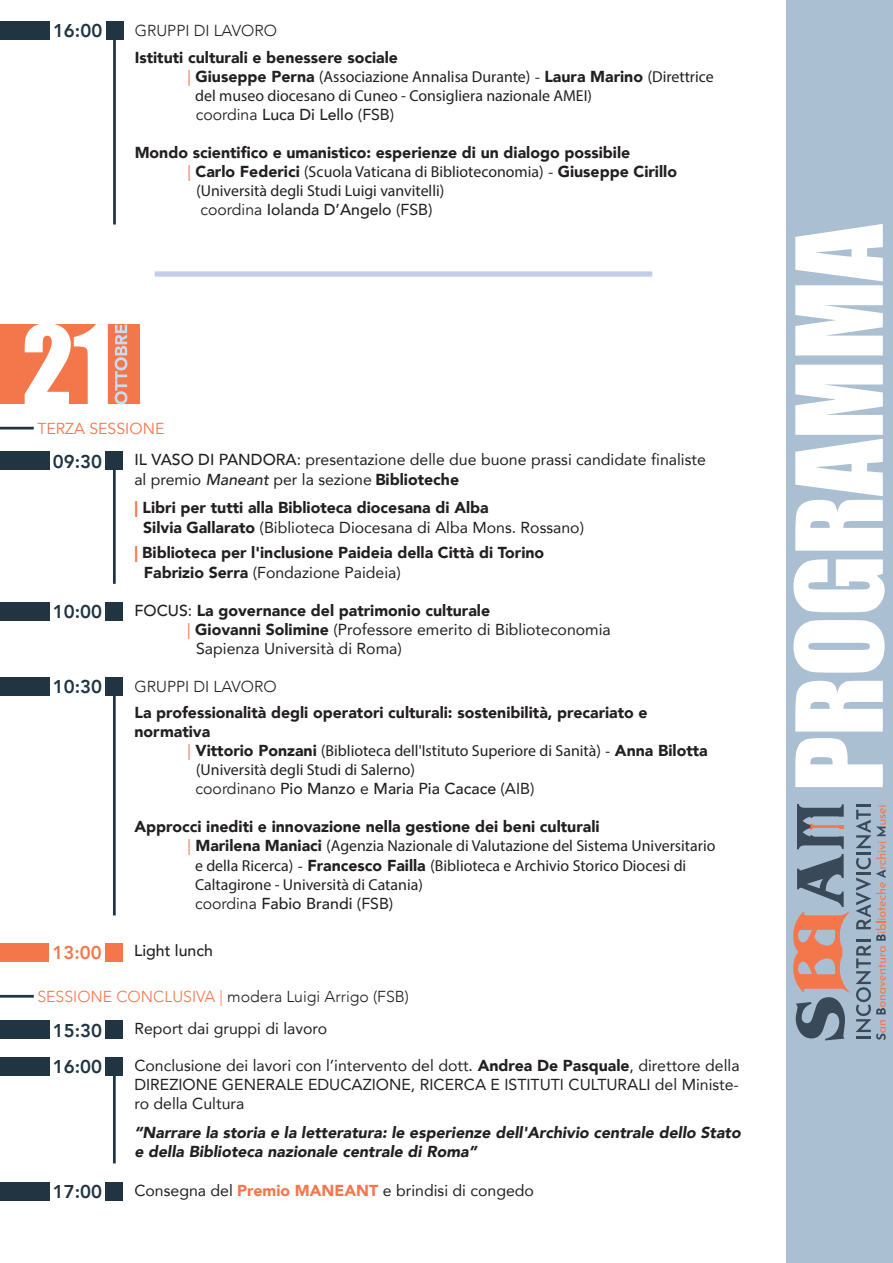
<style>
.page{position:relative;width:893px;height:1263px;background:#fff}
.page>*{position:absolute;margin:0;border:0;box-sizing:border-box;transform-origin:0 0}
.t1{font:110.55px "Impact";color:#fff}
.t2{font:800 18.45px "Avenir";color:#203442}
.t3{font:800 18.45px "Avenir";color:#f4774b}
.t4{font:15.9px/19px "Myriad Pro";color:#231f20}
.t5{font:900 15.9px/19.8px "Avenir";color:#231f20}
.t6{font:15.9px/19px "Avenir";color:#231f20}
.t7{font:500 15.9px "Avenir";color:#231f20}
.t8{font:italic 900 15.9px/19px "Avenir";color:#231f20}
.t9{font:300 15.9px "Avenir";color:#231f20}
.t10{font:15.9px "Avenir";color:#f4774b}
.s1{font-family:"Avenir";color:#f4774c}
.s2{font-family:"Avenir";font-weight:900}
.s3{font-family:"Avenir"}
.s4{font-weight:400}
.s5{font-weight:500}
.s6{font-weight:500;font-style:italic}
.s7{font-weight:900}
.s8{color:#f4774c}
.s9{color:#f4774b}
.s10{font-weight:900;color:#f4774b}
</style>
<div class="page">
<div style="left:786px;top:0;width:107px;height:1263px;background:#abbfd2"></div>
<svg style="left:793px;top:804px;width:57px;height:236px"></svg>
<svg style="left:856px;top:805px;width:30px;height:235px"></svg>
<hr style="left:856px;top:804px;width:15px;height:3px;background:#394957">
<div style="left:155px;top:271px;width:497px;height:6px;background:#c2cee8"></div>
<div style="left:0;top:324px;width:140px;height:80px;background:#f4774b"></div>
<svg style="left:25px;top:324px;width:83px;height:80px"></svg>
<svg style="left:115px;top:324px;width:12px;height:80px"></svg>
<div style="left:0;top:21px;width:49px;height:19px;background:#203442"></div>
<div style="left:106px;top:21px;width:17px;height:19px;background:#203442"></div>
<hr style="left:113px;top:39px;width:3px;height:186px;background:#1f3442">
<hr style="left:0;top:427px;width:34px;height:2px;background:#1f3442">
<div style="left:0;top:451px;width:49px;height:19px;background:#203442"></div>
<div style="left:106px;top:451px;width:17px;height:19px;background:#203442"></div>
<hr style="left:113px;top:470px;width:3px;height:114px;background:#1f3442">
<div style="left:0;top:602px;width:49px;height:19px;background:#203442"></div>
<div style="left:106px;top:602px;width:17px;height:19px;background:#203442"></div>
<div style="left:0;top:677px;width:49px;height:18px;background:#203442"></div>
<div style="left:106px;top:677px;width:17px;height:18px;background:#203442"></div>
<hr style="left:113px;top:695px;width:3px;height:220px;background:#1f3442">
<div style="left:0;top:943px;width:49px;height:18px;background:#f4774b"></div>
<div style="left:106px;top:943px;width:17px;height:18px;background:#f4774b"></div>
<hr style="left:0;top:995px;width:34px;height:3px;background:#1f3442">
<div style="left:0;top:1020px;width:49px;height:19px;background:#203442"></div>
<div style="left:106px;top:1020px;width:17px;height:19px;background:#203442"></div>
<div style="left:0;top:1182px;width:49px;height:18px;background:#203442"></div>
<div style="left:106px;top:1182px;width:17px;height:18px;background:#203442"></div>
<div style="left:0;top:1057px;width:49px;height:18px;background:#203442"></div>
<div style="left:106px;top:1057px;width:17px;height:18px;background:#203442"></div>
<hr style="left:113px;top:1075px;width:3px;height:88px;background:#1f3442">
<p class="t2" style="left:53px;top:19px;width:51px">16:00</p>
<p class="t9" style="left:135px;top:20px;width:144px">GRUPPI DI LAVORO</p>
<p class="t5" style="left:135px;top:48px;width:265px">Istituti culturali e benessere sociale</p>
<p class="t4" style="left:195px;top:66px;width:520px;text-indent:-8px"><span class="s1">|</span> <span class="s2">Giuseppe Perna</span> <span class="s3">(</span>Associazione Annalisa Durante<span class="s3">) -</span> <span class="s2">Laura Marino</span> <span class="s3">(</span>Direttrice del museo diocesano di Cuneo - Consigliera nazionale AMEI)</p>
<p class="t7" style="left:196px;top:104px;width:200px"><span class="s4">coordina</span> Luca Di Lello <span class="s4">(FSB)</span></p>
<p class="t5" style="left:135px;top:143px;width:497px">Mondo scientifico e umanistico: esperienze di un dialogo possibile</p>
<p class="t4" style="left:196px;top:162px;width:482px;text-indent:-9px"><span class="s1">|</span> <span class="s2">Carlo Federici</span> <span class="s3">(</span>Scuola Vaticana di Biblioteconomia<span class="s3">) -</span> <span class="s2">Giuseppe Cirillo </span><span class="s3">(</span>Università degli Studi Luigi vanvitelli<span class="s3">)</span></p>
<p class="t7" style="left:200px;top:199px;width:234px"><span class="s4">coordina</span> Iolanda D’Angelo <span class="s4">(FSB)</span></p>
<p class="t10" style="left:37px;top:418px;width:129px">TERZA SESSIONE</p>
<p class="t2" style="left:53px;top:449px;width:51px">09:30</p>
<p class="t6" style="left:134px;top:450px;width:573px;line-height:19.8px"><span class="s5">IL VASO DI PANDORA</span>: presentazione delle due buone prassi candidate finaliste al premio <span class="s6">Maneant</span> per la sezione <span class="s7">Biblioteche</span></p>
<p class="t5" style="left:143px;top:498px;width:442px;text-indent:-9px"><span class="s8">|</span> Libri per tutti alla Biblioteca diocesana di Alba<br>Silvia Gallarato <span class="s4">(Biblioteca Diocesana di Alba Mons. Rossano)</span></p>
<p class="t5" style="left:144px;top:543px;width:402px;text-indent:-9px"><span class="s8">|</span> Biblioteca per l'inclusione Paideia della Città di Torino<br>Fabrizio Serra <span class="s4">(Fondazione Paideia)</span></p>
<p class="t2" style="left:53px;top:600px;width:51px">10:00</p>
<p class="t5" style="left:134px;top:601px;width:357px"><span class="s5">FOCUS</span><span class="s4">:</span> La governance del patrimonio culturale</p>
<p class="t6" style="left:187px;top:620px;width:425px"><span class="s8">|</span> <span class="s7">Giovanni Solimine</span> (Professore emerito di Biblioteconomia</p>
<p class="t6" style="left:196px;top:639px;width:207px">Sapienza Università di Roma)</p>
<p class="t2" style="left:53px;top:674px;width:51px">10:30</p>
<p class="t9" style="left:134px;top:676px;width:144px">GRUPPI DI LAVORO</p>
<p class="t5" style="left:135px;top:704px;width:515px;line-height:19px">La professionalità degli operatori culturali: sostenibilità, precariato e normativa</p>
<p class="t4" style="left:196px;top:741px;width:513px;text-indent:-9px"><span class="s1">|</span> <span class="s2">Vittorio Ponzani</span> <span class="s3">(</span>Biblioteca dell'Istituto Superiore di Sanità<span class="s3">) -</span> <span class="s2">Anna Bilotta </span><span class="s3">(</span>Università degli Studi di Salerno<span class="s3">)</span></p>
<p class="t7" style="left:196px;top:778px;width:341px"><span class="s4">coordinano</span> Pio Manzo <span class="s4">e</span> Maria Pia Cacace <span class="s4">(AIB)</span></p>
<p class="t5" style="left:135px;top:817px;width:467px">Approcci inediti e innovazione nella gestione dei beni culturali</p>
<p class="t4" style="left:195px;top:836px;width:522px;text-indent:-8px"><span class="s1">|</span> <span class="s2">Marilena Maniaci</span> <span class="s3">(</span>Agenzia Nazionale di Valutazione del Sistema Universitario e della Ricerca<span class="s3">) -</span> <span class="s2">Francesco Failla</span> <span class="s3">(</span>Biblioteca e Archivio Storico Diocesi di<br>Caltagirone - Università di Catania)</p>
<p class="t7" style="left:195px;top:893px;width:200px"><span class="s4">coordina</span> Fabio Brandi <span class="s4">(FSB)</span></p>
<p class="t3" style="left:53px;top:940px;width:51px">13:00</p>
<p class="t7" style="left:134px;top:940px;width:80px">Light lunch</p>
<p class="t9" style="left:37px;top:986px;width:373px"><span class="s9">SESSIONE CONCLUSIVA</span> <span class="s8">|</span> modera Luigi Arrigo (FSB)</p>
<p class="t2" style="left:53px;top:1018px;width:51px">15:30</p>
<p class="t6" style="left:134px;top:1019px;width:194px">Report dai gruppi di lavoro</p>
<p class="t2" style="left:53px;top:1054px;width:51px">16:00</p>
<p class="t6" style="left:134px;top:1056px;width:607px;text-align:justify">Conclusione dei lavori con l’intervento del dott. <span class="s7">Andrea De Pasquale</span>, direttore della DIREZIONE GENERALE EDUCAZIONE, RICERCA E ISTITUTI CULTURALI del Ministe&shy;ro della Cultura</p>
<p class="t8" style="left:134px;top:1124px;width:608px">“Narrare la storia e la letteratura: le esperienze dell'Archivio centrale dello Stato e della Biblioteca nazionale centrale di Roma”</p>
<p class="t2" style="left:53px;top:1179px;width:51px">17:00</p>
<p class="t6" style="left:134px;top:1181px;width:401px">Consegna del <span class="s10">Premio MANEANT</span> e brindisi di congedo</p>
<h1 class="t1" style="left:771px;top:792px;width:570px;rotate:-90deg">PROGRAMMA</h1>
</div>
